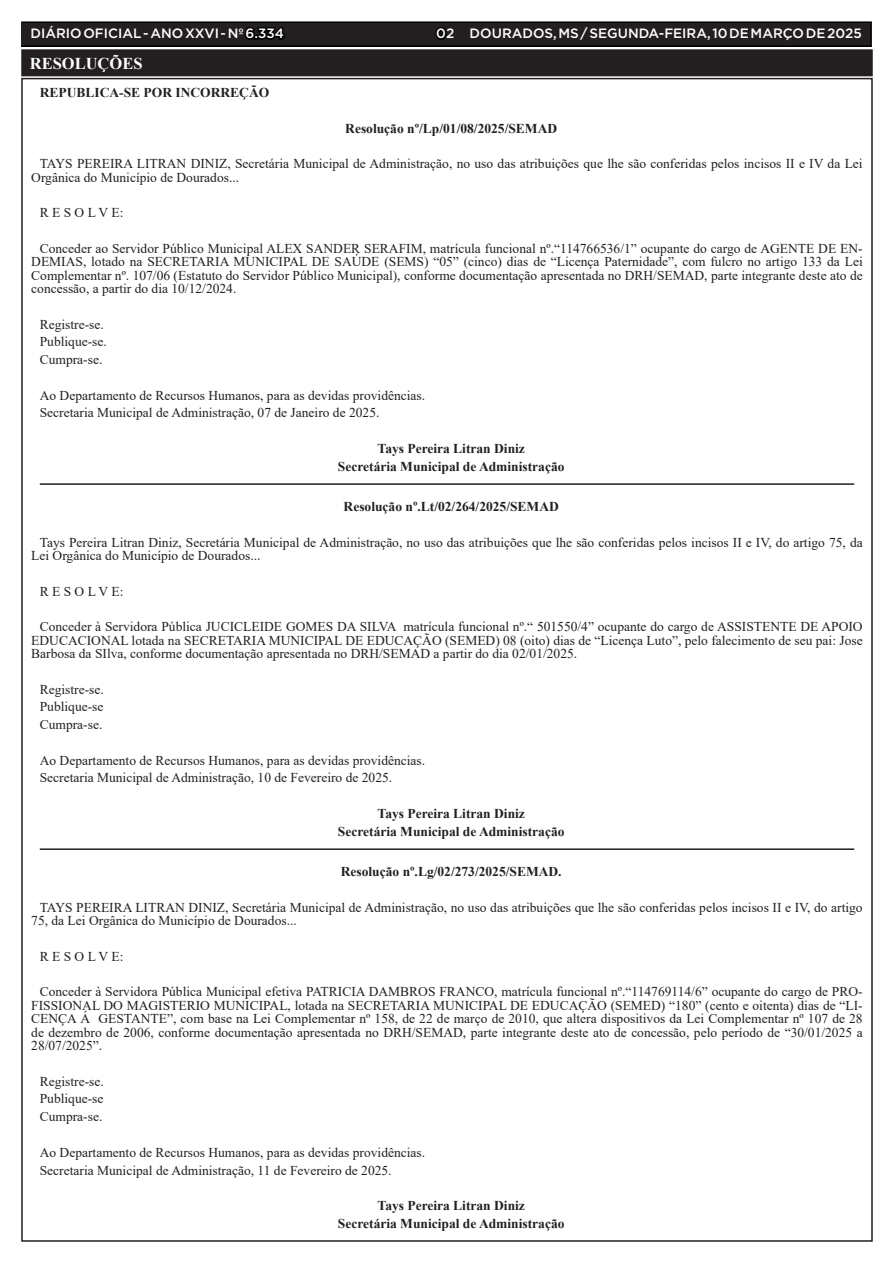
<style>
.page{position:relative;width:893px;height:1263px;background:#fff}
.page>*{position:absolute;margin:0;border:0;box-sizing:border-box;transform-origin:0 0}
.TEXTO{font:700 16.5px "Times New Roman";color:#fff}
.TEXTO-2{font:13.5px/13.5px "Times New Roman";color:#231f20}
.TEXTO-3{font:700 13.5px "Times New Roman";color:#231f20}
.t1{font:500 13.5px "Gotham";color:#fff}
.s1{color:#000}
</style>
<div class="page">
<div style="left:21px;top:22px;width:850px;height:24px;background:#231f20"></div>
<div style="left:21px;top:21px;width:851px;height:26px;border:2px solid #000"></div>
<hr style="left:40px;top:483px;width:814px;height:2px;background:#231f20">
<hr style="left:40px;top:848px;width:814px;height:2px;background:#231f20">
<div style="left:23px;top:51px;width:848px;height:23px;background:#231f20"></div>
<div style="left:21px;top:49px;width:852px;height:27px;border:4px solid #231f20"></div>
<p class="t1" style="left:31px;top:25px;width:255px">DIÁRIO OFICIAL - ANO XXVI - Nº <span class="s1">6.334</span></p>
<p class="t1" style="left:436px;top:25px;width:427px"><span class="s1">0</span>2 DOURADOS, MS / SEGUNDA-FEIRA, 10 DE MARÇO DE 2025</p>
<p class="TEXTO" style="left:30px;top:52px;width:114px">RESOLUÇÕES</p>
<p class="TEXTO-3" style="left:40px;top:83px;width:231px">REPUBLICA-SE POR INCORREÇÃO</p>
<p class="TEXTO-3" style="left:345px;top:118px;width:213px">Resolução nº/Lp/01/08/2025/SEMAD</p>
<p class="TEXTO-2" style="left:31px;top:156px;width:833px;text-indent:9px">TAYS PEREIRA LITRAN DINIZ, Secretária Municipal de Administração, no uso das atribuições que lhe são conferidas pelos incisos II e IV da Lei<br>Orgânica do Município de Dourados...</p>
<p class="TEXTO-2" style="left:40px;top:205px;width:85px">R E S O L V E:</p>
<p class="TEXTO-2" style="left:31px;top:241px;width:833px;text-align:justify;text-indent:9px">Conceder ao Servidor Público Municipal ALEX SANDER SERAFIM, matrícula funcional nº.“114766536/1” ocupante do cargo de AGENTE DE EN-DEMIAS, lotado na SECRETARIA MUNICIPAL DE SAÚDE (SEMS) “05” (cinco) dias de “Licença Paternidade”, com fulcro no artigo 133 da Lei Complementar nº. 107/06 (Estatuto do Servidor Público Municipal), conforme documentação apresentada no DRH/SEMAD, parte integrante deste ato de concessão, a partir do dia 10/12/2024.</p>
<p class="TEXTO-2" style="left:40px;top:317px;width:66px">Registre-se.</p>
<p class="TEXTO-2" style="left:40px;top:335px;width:69px">Publique-se.</p>
<p class="TEXTO-2" style="left:40px;top:352px;width:64px">Cumpra-se.</p>
<p class="TEXTO-2" style="left:40px;top:388px;width:387px">Ao Departamento de Recursos Humanos, para as devidas providências.</p>
<p class="TEXTO-2" style="left:40px;top:406px;width:341px">Secretaria Municipal de Administração, 07 de Janeiro de 2025.</p>
<p class="TEXTO-3" style="left:378px;top:439px;width:149px">Tays Pereira Litran Diniz</p>
<p class="TEXTO-3" style="left:338px;top:456px;width:228px">Secretária Municipal de Administração</p>
<p class="TEXTO-3" style="left:344px;top:497px;width:217px">Resolução nº.Lt/02/264/2025/SEMAD</p>
<p class="TEXTO-2" style="left:31px;top:535px;width:833px;text-indent:9px">Tays Pereira Litran Diniz, Secretária Municipal de Administração, no uso das atribuições que lhe são conferidas pelos incisos II e IV, do artigo 75, da<br>Lei Orgânica do Município de Dourados...</p>
<p class="TEXTO-2" style="left:40px;top:584px;width:85px">R E S O L V E:</p>
<p class="TEXTO-2" style="left:31px;top:619px;width:833px;text-align:justify;text-indent:9px">Conceder à Servidora Pública JUCICLEIDE GOMES DA SILVA matrícula funcional nº.“ 501550/4” ocupante do cargo de ASSISTENTE DE APOIO EDUCACIONAL lotada na SECRETARIA MUNICIPAL DE EDUCAÇÃO (SEMED) 08 (oito) dias de “Licença Luto”, pelo falecimento de seu pai: Jose Barbosa da SIlva, conforme documentação apresentada no DRH/SEMAD a partir do dia 02/01/2025.</p>
<p class="TEXTO-2" style="left:40px;top:682px;width:66px">Registre-se.</p>
<p class="TEXTO-2" style="left:40px;top:700px;width:65px">Publique-se</p>
<p class="TEXTO-2" style="left:40px;top:717px;width:64px">Cumpra-se.</p>
<p class="TEXTO-2" style="left:40px;top:753px;width:387px">Ao Departamento de Recursos Humanos, para as devidas providências.</p>
<p class="TEXTO-2" style="left:40px;top:771px;width:354px">Secretaria Municipal de Administração, 10 de Fevereiro de 2025.</p>
<p class="TEXTO-3" style="left:378px;top:804px;width:149px">Tays Pereira Litran Diniz</p>
<p class="TEXTO-3" style="left:338px;top:821px;width:228px">Secretária Municipal de Administração</p>
<p class="TEXTO-3" style="left:341px;top:862px;width:222px">Resolução nº.Lg/02/273/2025/SEMAD.</p>
<p class="TEXTO-2" style="left:31px;top:900px;width:833px;text-indent:9px">TAYS PEREIRA LITRAN DINIZ, Secretária Municipal de Administração, no uso das atribuições que lhe são conferidas pelos incisos II e IV, do artigo<br>75, da Lei Orgânica do Município de Dourados...</p>
<p class="TEXTO-2" style="left:40px;top:949px;width:85px">R E S O L V E:</p>
<p class="TEXTO-2" style="left:31px;top:984px;width:833px;text-align:justify;text-indent:9px">Conceder à Servidora Pública Municipal efetiva PATRICIA DAMBROS FRANCO, matrícula funcional nº.“114769114/6” ocupante do cargo de PRO-FISSIONAL DO MAGISTERIO MUNICIPAL, lotada na SECRETARIA MUNICIPAL DE EDUCAÇÃO (SEMED) “180” (cento e oitenta) dias de “LI-CENÇA Á GESTANTE”, com base na Lei Complementar nº 158, de 22 de março de 2010, que altera dispositivos da Lei Complementar nº 107 de 28 de dezembro de 2006, conforme documentação apresentada no DRH/SEMAD, parte integrante deste ato de concessão, pelo período de “30/01/2025 a 28/07/2025”.</p>
<p class="TEXTO-2" style="left:40px;top:1074px;width:66px">Registre-se.</p>
<p class="TEXTO-2" style="left:40px;top:1092px;width:65px">Publique-se</p>
<p class="TEXTO-2" style="left:40px;top:1109px;width:64px">Cumpra-se.</p>
<p class="TEXTO-2" style="left:40px;top:1145px;width:387px">Ao Departamento de Recursos Humanos, para as devidas providências.</p>
<p class="TEXTO-2" style="left:40px;top:1163px;width:353px">Secretaria Municipal de Administração, 11 de Fevereiro de 2025.</p>
<p class="TEXTO-3" style="left:378px;top:1196px;width:149px">Tays Pereira Litran Diniz</p>
<p class="TEXTO-3" style="left:338px;top:1213px;width:228px">Secretária Municipal de Administração</p>
</div>
